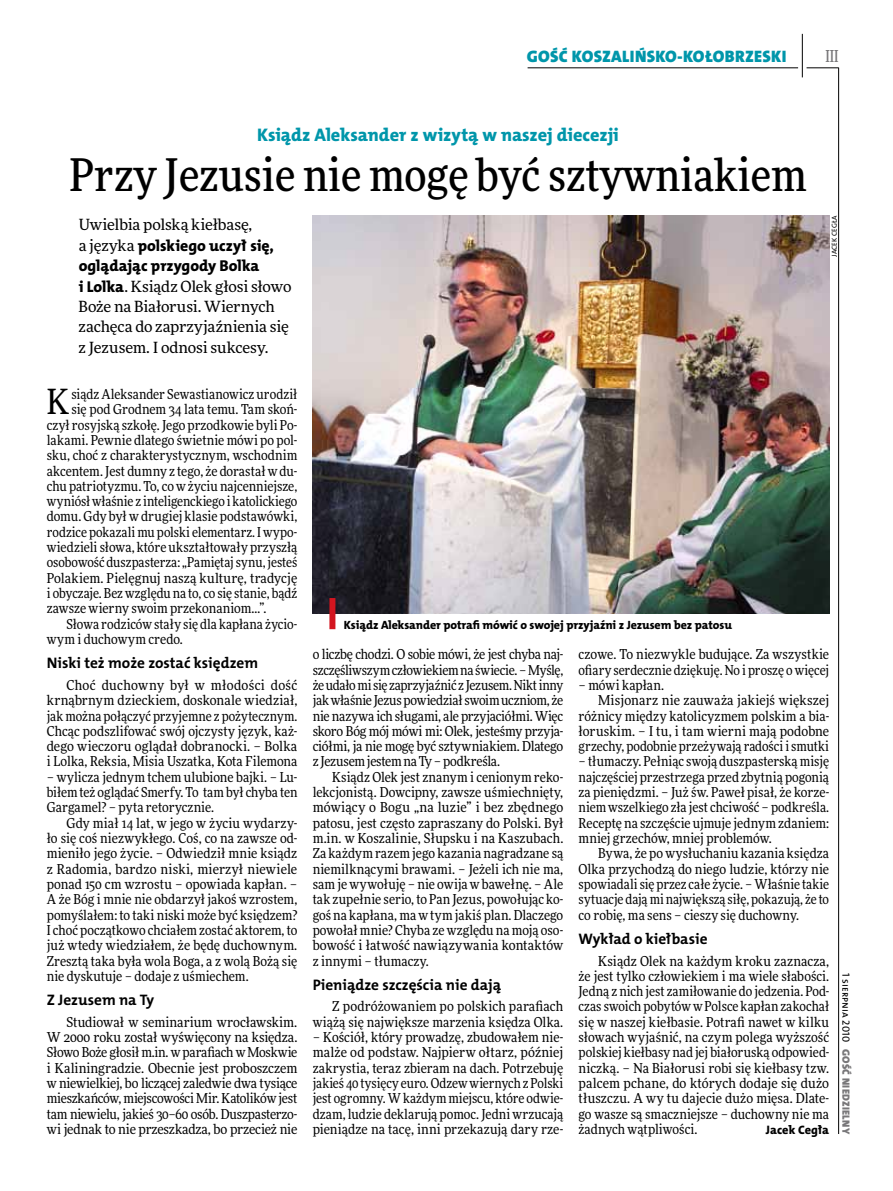
<style>
.page{position:relative;width:893px;height:1191px;background:#fff}
.page>*{position:absolute;margin:0;border:0;box-sizing:border-box;transform-origin:0 0}
.t1{font:500 45px "Freeday Narrow";color:#000}
.t2{font:34.8px "Freeday Narrow News";color:#000}
.t3{font:18.3px "The Mix HP8 Ex Bld";color:#0096aa}
.t4{font:16.65px "The Mix HP9 Blk";letter-spacing:.02em;color:#0096aa}
.t5{font:500 16.5px "Freeday Narrow";color:#787779;scale:.9 1}
.t6{font:15.75px/20.4px "The Mix HP8 Ex Bld";color:#000}
.t7{font:15.45px/20.4px "Freeday News";letter-spacing:-.01em;color:#000}
.t8{font:15.3px "The Mix HP7 Bld";color:#000}
.t9{font:13.65px/15.3px "Freeday Narrow News";color:#000;text-align:justify}
.t10{font:12.3px "The Mix HP8 Ex Bld";letter-spacing:.005em;color:#000}
.t11{font:12px "The Mix HP8 Ex Bld";letter-spacing:-.005em;color:#000}
.t12{font:10.5px "The Mix HP9 Blk";letter-spacing:.025em;color:#787779}
.t13{font:10.5px "The Mix HP5 Plain";color:#000}
.t14{font:7.2px "The Mix HP5 Plain";letter-spacing:.015em;color:#000}
.s1{font-family:"Freeday News";font-size:15.45px}
.s2{font-family:"The Mix HP8 Ex Bld";font-size:15.75px}
</style>
<div class="page">
<hr style="left:838px;top:68px;width:1px;height:1066px;background:#000">
<hr style="left:802px;top:34px;width:1px;height:43px;background:#000">
<hr style="left:806px;top:68px;width:33px;height:1px;background:#000">
<hr style="left:528px;top:68px;width:270px;height:1px;background:#000">
<img style="left:313px;top:215px;width:516px;height:398px">
<div style="left:329px;top:598px;width:6px;height:31px;background:#d3151f"></div>
<p class="t4" style="left:527px;top:46px;width:261px">GOŚĆ KOSZALIŃSKO-KOŁOBRZESKI</p>
<p class="t5" style="left:825px;top:46px;width:16px">III</p>
<h3 class="t3" style="left:257px;top:123px;width:363px">Ksiądz Aleksander z wizytą w naszej diecezji</h3>
<h1 class="t1" style="left:69px;top:147px;width:739px">Przy Jezusie nie mogę być sztywniakiem</h1>
<p class="t7" style="left:79px;top:214px;width:175px">Uwielbia polską kiełbasę,</p>
<p class="t6" style="left:79px;top:235px;width:197px"><span class="s1">a języka</span> polskiego uczył się, oglądając przygody Bolka</p>
<p class="t7" style="left:79px;top:276px;width:214px"><span class="s2">i Lolka</span>. Ksiądz Olek głosi słowo<br>Boże na Białorusi. Wiernych zachęca do zaprzyjaźnienia się z Jezusem. I odnosi sukcesy.</p>
<p class="t14" style="left:830px;top:257px;width:43px;rotate:-90deg">Jacek Cegła</p>
<h2 class="t2" style="left:47px;top:380px;width:24px">K</h2>
<p class="t9" style="left:71px;top:386px;width:227px">siądz Aleksander Sewastianowicz urodził</p>
<p class="t9" style="left:71px;top:401px;width:227px">się pod Grodnem 34 lata temu. Tam skoń-</p>
<p class="t9" style="left:47px;top:417px;width:252px">czył rosyjską szkołę. Jego przodkowie byli Po-</p>
<p class="t9" style="left:47px;top:432px;width:252px">lakami. Pewnie dlatego świetnie mówi po pol-</p>
<p class="t9" style="left:47px;top:447px;width:252px">sku, choć z charakterystycznym, wschodnim</p>
<p class="t9" style="left:47px;top:463px;width:252px">akcentem. Jest dumny z tego, że dorastał w du-</p>
<p class="t9" style="left:47px;top:478px;width:252px">chu patriotyzmu. To, co w życiu najcenniejsze,</p>
<p class="t9" style="left:47px;top:493px;width:252px">wyniósł właśnie z inteligenckiego i katolickiego</p>
<p class="t9" style="left:47px;top:509px;width:252px">domu. Gdy był w drugiej klasie podstawówki,</p>
<p class="t9" style="left:47px;top:524px;width:252px">rodzice pokazali mu polski elementarz. I wypo-</p>
<p class="t9" style="left:47px;top:539px;width:252px">wiedzieli słowa, które ukształtowały przyszłą</p>
<p class="t9" style="left:47px;top:555px;width:252px">osobowość duszpasterza: „Pamiętaj synu, jesteś</p>
<p class="t9" style="left:47px;top:570px;width:252px">Polakiem. Pielęgnuj naszą kulturę, tradycję</p>
<p class="t9" style="left:47px;top:585px;width:252px">i obyczaje. Bez względu na to, co się stanie, bądź</p>
<p class="t9" style="left:47px;top:600px;width:221px">zawsze wierny swoim przekonaniom…”.</p>
<p class="t9" style="left:66px;top:616px;width:233px">Słowa rodziców stały się dla kapłana życio-</p>
<p class="t9" style="left:47px;top:631px;width:138px">wym i duchowym credo.</p>
<p class="t8" style="left:47px;top:653px;width:213px">Niski też może zostać księdzem</p>
<p class="t9" style="left:47px;top:677px;width:252px;text-indent:20px">Choć duchowny był w młodości dość krnąbrnym dzieckiem, doskonale wiedział, jak można połączyć przyjemne z pożytecznym.<br>Chcąc podszlifować swój ojczysty język, każ&shy;dego wieczoru oglądał dobranocki. – Bolka i Lolka, Reksia, Misia Uszatka, Kota Filemona</p>
<p class="t9" style="left:47px;top:769px;width:252px">– wylicza jednym tchem ulubione bajki. – Lu&shy;biłem też oglądać Smerfy. To tam był chyba ten Gargamel? – pyta retorycznie.</p>
<p class="t9" style="left:47px;top:815px;width:252px;text-indent:20px">Gdy miał 14 lat, w jego w życiu wydarzy&shy;ło się coś niezwykłego. Coś, co na zawsze od&shy;mieniło jego życie. – Odwiedził mnie ksiądz z Radomia, bardzo niski, mierzył niewiele ponad 150 cm wzrostu – opowiada kapłan. – A że Bóg i mnie nie obdarzył jakoś wzrostem, pomyślałem: to taki niski może być księdzem?<br>I choć początkowo chciałem zostać aktorem, to już wtedy wiedziałem, że będę duchownym.<br>Zresztą taka była wola Boga, a z wolą Bożą się nie dyskutuje – dodaje z uśmiechem.</p>
<p class="t8" style="left:47px;top:990px;width:109px">Z Jezusem na Ty</p>
<p class="t9" style="left:47px;top:1014px;width:252px;text-indent:20px">Studiował w seminarium wrocławskim.<br>W 2000 roku został wyświęcony na księdza.<br>Słowo Boże głosił m.in. w parafiach w Moskwie i Kaliningradzie. Obecnie jest proboszczem w niewielkiej, bo liczącej zaledwie dwa tysiące mieszkańców, miejscowości Mir. Katolików jest tam niewielu, jakieś 30–60 osób. Duszpasterzo&shy;wi jednak to nie przeszkadza, bo przecież nie</p>
<p class="t11" style="left:344px;top:617px;width:390px">Ksiądz Aleksander potrafi mówić o swojej przyjaźni z Jezusem bez patosu</p>
<p class="t9" style="left:313px;top:646px;width:252px">o liczbę chodzi. O sobie mówi, że jest chyba naj&shy;szczęśliwszym człowiekiem na świecie. – Myślę, że udało mi się zaprzyjaźnić z Jezusem. Nikt inny jak właśnie Jezus powiedział swoim uczniom, że nie nazywa ich sługami, ale przyjaciółmi. Więc skoro Bóg mój mówi mi: Olek, jesteśmy przyja&shy;ciółmi, ja nie mogę być sztywniakiem. Dlatego z Jezusem jestem na Ty – podkreśla.</p>
<p class="t9" style="left:313px;top:769px;width:252px;text-indent:20px">Ksiądz Olek jest znanym i cenionym reko&shy;lekcjonistą. Dowcipny, zawsze uśmiechnięty, mówiący o Bogu „na luzie” i bez zbędnego patosu, jest często zapraszany do Polski. Był m.in. w Koszalinie, Słupsku i na Kaszubach.<br>Za każdym razem jego kazania nagradzane są niemilknącymi brawami. – Jeżeli ich nie ma, sam je wywołuję – nie owija w bawełnę. – Ale tak zupełnie serio, to Pan Jezus, powołując ko&shy;goś na kapłana, ma w tym jakiś plan. Dlaczego powołał mnie? Chyba ze względu na moją oso&shy;bowość i łatwość nawiązywania kontaktów z innymi – tłumaczy.</p>
<p class="t8" style="left:313px;top:974px;width:190px">Pieniądze szczęścia nie dają</p>
<p class="t9" style="left:313px;top:998px;width:252px;text-align:right">Z podróżowaniem po polskich parafiach wiążą się największe marzenia księdza Olka.</p>
<p class="t9" style="left:313px;top:1029px;width:252px">– Kościół, który prowadzę, zbudowałem nie&shy;malże od podstaw. Najpierw ołtarz, później zakrystia, teraz zbieram na dach. Potrzebuję jakieś 40 tysięcy euro. Odzew wiernych z Polski jest ogromny. W każdym miejscu, które odwie&shy;dzam, ludzie deklarują pomoc. Jedni wrzucają pieniądze na tacę, inni przekazują dary rze-</p>
<p class="t9" style="left:579px;top:646px;width:252px">czowe. To niezwykle budujące. Za wszystkie ofiary serdecznie dziękuję. No i proszę o więcej</p>
<p class="t9" style="left:579px;top:677px;width:87px">– mówi kapłan.</p>
<p class="t9" style="left:598px;top:692px;width:233px">Misjonarz nie zauważa jakiejś większej</p>
<p class="t9" style="left:579px;top:708px;width:252px">różnicy między katolicyzmem polskim a bia-</p>
<p class="t9" style="left:579px;top:723px;width:252px">łoruskim. – I tu, i tam wierni mają podobne</p>
<p class="t9" style="left:579px;top:738px;width:252px">grzechy, podobnie przeżywają radości i smutki</p>
<p class="t9" style="left:579px;top:754px;width:252px">– tłumaczy. Pełniąc swoją duszpasterską misję najczęściej przestrzega przed zbytnią pogonią za pieniędzmi. – Już św. Paweł pisał, że korze&shy;niem wszelkiego zła jest chciwość – podkreśla.<br>Receptę na szczęście ujmuje jednym zdaniem: mniej grzechów, mniej problemów.</p>
<p class="t9" style="left:579px;top:845px;width:252px;text-indent:20px">Bywa, że po wysłuchaniu kazania księdza Olka przychodzą do niego ludzie, którzy nie spowiadali się przez całe życie. – Właśnie takie sytuacje dają mi największą siłę, pokazują, że to co robię, ma sens – cieszy się duchowny.</p>
<p class="t8" style="left:579px;top:928px;width:130px">Wykład o kiełbasie</p>
<p class="t9" style="left:579px;top:953px;width:252px;text-indent:20px">Ksiądz Olek na każdym kroku zaznacza, że jest tylko człowiekiem i ma wiele słabości.<br>Jedną z nich jest zamiłowanie do jedzenia. Pod&shy;czas swoich pobytów w Polsce kapłan zakochał się w naszej kiełbasie. Potrafi nawet w kilku słowach wyjaśnić, na czym polega wyższość polskiej kiełbasy nad jej białoruską odpowied&shy;niczką. – Na Białorusi robi się kiełbasy tzw. palcem pchane, do których dodaje się dużo tłuszczu. A wy tu dajecie dużo mięsa. Dlate&shy;go wasze są smaczniejsze – duchowny nie ma żadnych wątpliwości.</p>
<p class="t10" style="left:766px;top:1122px;width:65px">Jacek Cegła</p>
<p class="t13" style="left:853px;top:973px;width:71px;rotate:90deg">1 sierpnia 2010</p>
<p class="t12" style="left:853px;top:1049px;width:86px;rotate:90deg">GOŚĆ NIEDZIELNY</p>
</div>
